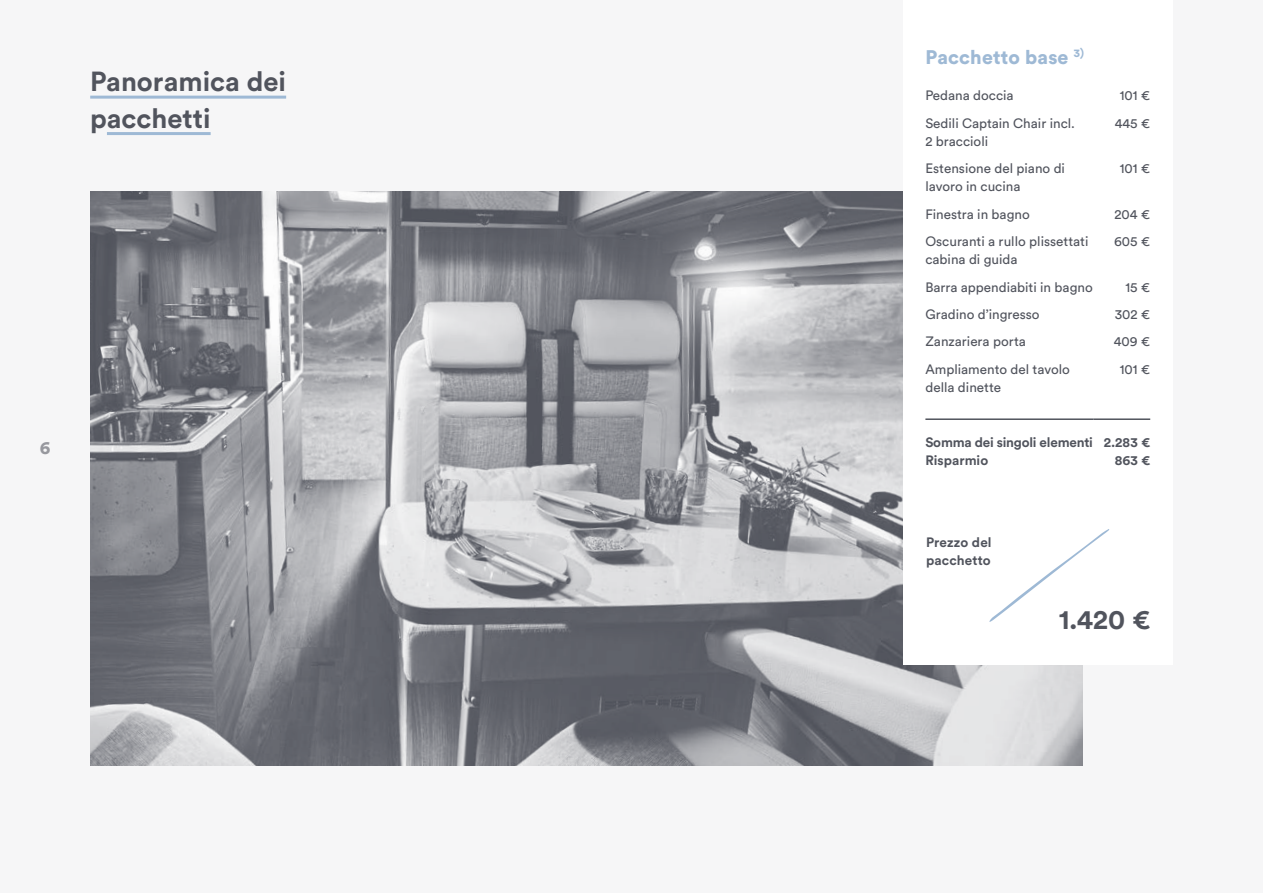
<style>
.page{position:relative;width:1263px;height:893px;background:#f6f6f7}
.page>*{position:absolute;margin:0;border:0;box-sizing:border-box;transform-origin:0 0}
.t1{font:700 27.3px/36.5px "Circular Std";color:#51545d}
.t2{font:900 19.5px "Circular Std";letter-spacing:.01em;color:#9eb9d5}
.t3{font:900 18px "Circular Std";color:#97989e}
.t4{font:13.5px/18.1px "Circular Std";color:#51545d}
.t5{font:700 13.5px/18.3px "Circular Std";color:#51545d}
</style>
<div class="page">
<img style="left:90px;top:191px;width:992px;height:574px">
<div style="left:903px;top:0;width:270px;height:665px;background:#fff"></div>
<hr style="left:925px;top:418px;width:169px;height:2px;background:#51545d">
<hr style="left:1094px;top:418px;width:56px;height:2px;background:#51545d">
<hr style="left:90px;top:96px;width:196px;height:3px;background:#9eb9d5">
<hr style="left:107px;top:132px;width:104px;height:3px;background:#9eb9d5">
<svg style="left:989px;top:529px;width:120px;height:93px"></svg>
<h1 class="t1" style="left:90px;top:63px;width:197px">Panoramica dei pacchetti</h1>
<h3 class="t3" style="left:40px;top:435px;width:12px">6</h3>
<h2 class="t2" style="left:925px;top:44px;width:160px">Pacchetto base <sup>3)</sup></h2>
<p class="t4" style="left:925px;top:86px;width:90px">Pedana doccia</p>
<p class="t4" style="left:1120px;top:86px;width:32px">101 €</p>
<p class="t4" style="left:925px;top:114px;width:151px">Sedili Captain Chair incl.<br>2 braccioli</p>
<p class="t4" style="left:1115px;top:114px;width:37px">445 €</p>
<p class="t4" style="left:925px;top:159px;width:141px">Estensione del piano di lavoro in cucina</p>
<p class="t4" style="left:1120px;top:159px;width:32px">101 €</p>
<p class="t4" style="left:925px;top:205px;width:106px">Finestra in bagno</p>
<p class="t4" style="left:1114px;top:205px;width:37px">204 €</p>
<p class="t4" style="left:925px;top:232px;width:164px">Oscuranti a rullo plissettati cabina di guida</p>
<p class="t4" style="left:1114px;top:232px;width:38px">605 €</p>
<p class="t4" style="left:925px;top:278px;width:169px">Barra appendiabiti in bagno</p>
<p class="t4" style="left:1125px;top:278px;width:26px">15 €</p>
<p class="t4" style="left:925px;top:305px;width:116px">Gradino d’ingresso</p>
<p class="t4" style="left:1115px;top:305px;width:37px">302 €</p>
<p class="t4" style="left:925px;top:332px;width:102px">Zanzariera porta</p>
<p class="t4" style="left:1114px;top:332px;width:38px">409 €</p>
<p class="t4" style="left:925px;top:360px;width:146px">Ampliamento del tavolo della dinette</p>
<p class="t4" style="left:1120px;top:360px;width:32px">101 €</p>
<p class="t5" style="left:925px;top:432px;width:169px">Somma dei singoli elementi<br>Risparmio</p>
<p class="t5" style="left:1104px;top:432px;width:48px;text-align:right">2.283 €<br>863 €</p>
<p class="t5" style="left:926px;top:533px;width:66px">pacchetto</p>
<p class="t5" style="left:926px;top:533px;width:67px">Prezzo del pacchetto</p>
<h1 class="t1" style="left:1059px;top:600px;width:93px">1.420 €</h1>
</div>
